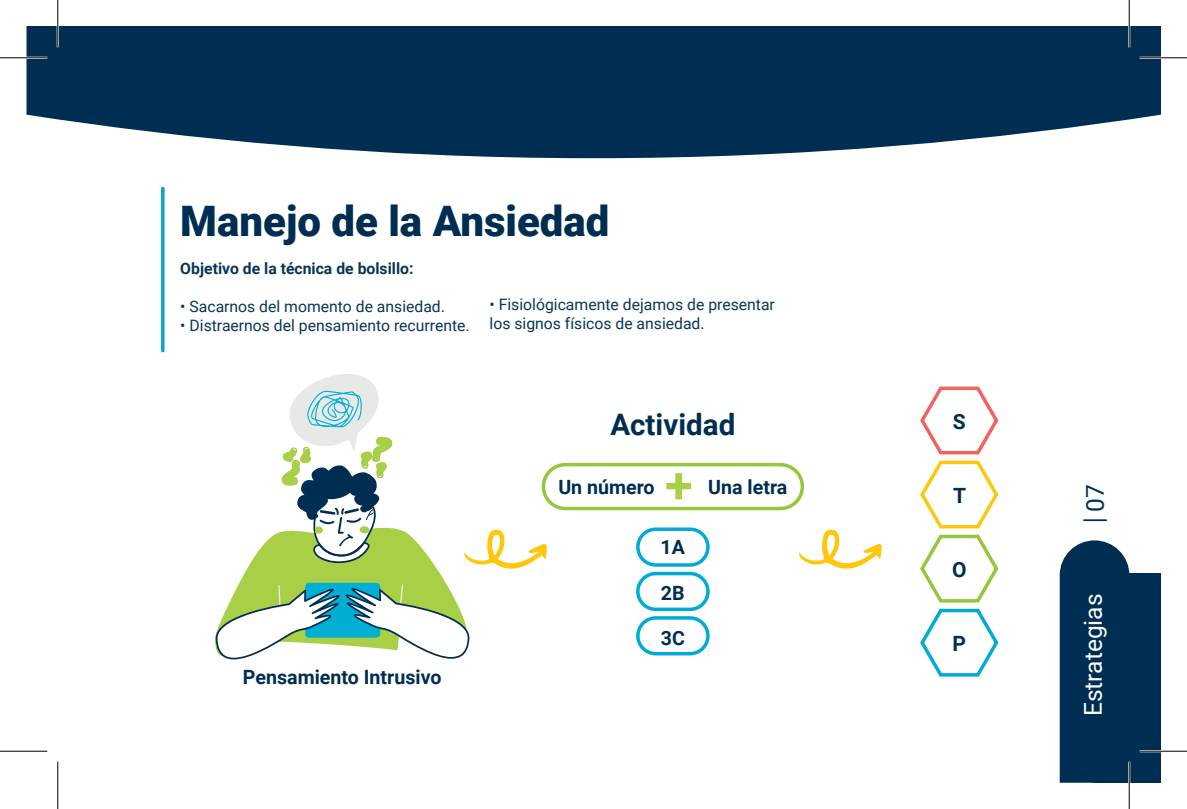
<style>
.page{position:relative;width:1187px;height:809px;background:#fff}
.page>*{position:absolute;margin:0;border:0;box-sizing:border-box;transform-origin:0 0}
.t1{font:700 50.57px "Roboto";color:#a8cf46}
.t2{font:900 42px "Roboto";color:#002e52}
.t3{font:700 29.57px "Roboto";color:#002e52}
.t4{font:24.5px "Roboto";color:#fff}
.t5{font:24.5px "Roboto";color:#002e52}
.t6{font:700 21px "Roboto";color:#002e52}
.t7{font:700 19.6px "Roboto";color:#002e52}
.t8{font:15.75px/18.9px "Roboto";color:#093657}
.t9{font:700 15.75px "Roboto";color:#093657}
</style>
<div class="page">
<hr style="left:161px;top:188px;width:3px;height:163px;background:#08a5cb">
<svg style="left:27px;top:26px;width:1133px;height:132px;fill:#002e52"></svg>
<div style="left:1093px;top:573px;width:67px;height:209px;background:#002e52"></div>
<div style="left:1059px;top:540px;width:70px;height:242px;background:#002e52"></div>
<hr style="left:1083px;top:519px;width:23px;height:2px;background:#002e52">
<svg style="left:920px;top:386px;width:79px;height:291px"></svg>
<div style="left:636px;top:527px;width:73px;height:39px;border:4px solid #00acd6;border-radius:18px"></div>
<div style="left:636px;top:571px;width:73px;height:40px;border:4px solid #00acd6;border-radius:18px"></div>
<div style="left:636px;top:616px;width:73px;height:39px;border:4px solid #00acd6;border-radius:18px"></div>
<div style="left:541px;top:463px;width:263px;height:47px;border:4px solid #93c83d;border-radius:22px"></div>
<svg style="left:799px;top:529px;width:82px;height:40px"></svg>
<svg style="left:475px;top:529px;width:72px;height:40px"></svg>
<svg style="left:239px;top:529px;width:236px;height:113px;fill:#a8cf46"></svg>
<div style="left:305px;top:582px;width:75px;height:55px;background:#00afd2;border-radius:4px"></div>
<svg style="left:215px;top:584px;width:254px;height:76px"></svg>
<svg style="left:275px;top:374px;width:122px;height:189px"></svg>
<hr style="left:0;top:57px;width:47px;height:2px;background:#fff">
<hr style="left:1139px;top:57px;width:47px;height:2px;background:#fff">
<hr style="left:1139px;top:750px;width:47px;height:2px;background:#fff">
<hr style="left:57px;top:0;width:2px;height:47px;background:#fff">
<hr style="left:1128px;top:0;width:2px;height:47px;background:#fff">
<hr style="left:1128px;top:761px;width:2px;height:47px;background:#fff">
<hr style="left:0;top:57px;width:47px;height:1px;background:#000">
<hr style="left:1139px;top:57px;width:47px;height:1px;background:#000">
<hr style="left:0;top:750px;width:47px;height:1px;background:#000">
<hr style="left:1139px;top:750px;width:47px;height:1px;background:#000">
<hr style="left:57px;top:0;width:1px;height:47px;background:#000">
<hr style="left:57px;top:761px;width:1px;height:47px;background:#000">
<hr style="left:1128px;top:0;width:1px;height:47px;background:#000">
<hr style="left:1128px;top:761px;width:1px;height:47px;background:#000">
<h2 class="t2" style="left:180px;top:191px;width:431px">Manejo de la Ansiedad</h2>
<p class="t9" style="left:180px;top:257px;width:235px">Objetivo de la técnica de bolsillo:</p>
<p class="t8" style="left:180px;top:296px;width:266px">• Sacarnos del momento de ansiedad.</p>
<p class="t8" style="left:180px;top:315px;width:291px">• Distraernos del pensamiento recurrente.</p>
<p class="t8" style="left:489px;top:295px;width:287px">• Fisiológicamente dejamos de presentar los signos físicos de ansiedad.</p>
<h3 class="t3" style="left:610px;top:403px;width:126px">Actividad</h3>
<p class="t7" style="left:558px;top:473px;width:98px">Un número</p>
<h1 class="t1" style="left:665px;top:449px;width:29px">+</h1>
<p class="t7" style="left:708px;top:473px;width:81px">Una letra</p>
<p class="t7" style="left:660px;top:533px;width:26px">1A</p>
<p class="t7" style="left:243px;top:663px;width:200px">Pensamiento Intrusivo</p>
<p class="t7" style="left:661px;top:579px;width:25px">2B</p>
<p class="t7" style="left:661px;top:624px;width:26px">3C</p>
<h3 class="t6" style="left:952px;top:406px;width:14px">S</h3>
<h3 class="t6" style="left:953px;top:481px;width:14px">T</h3>
<h3 class="t6" style="left:952px;top:554px;width:16px">O</h3>
<h3 class="t6" style="left:952px;top:629px;width:15px">P</h3>
<h3 class="t5" style="left:1077px;top:512px;width:29px;rotate:-90deg">07</h3>
<h3 class="t4" style="left:1075px;top:716px;width:124px;rotate:-90deg">Estrategias</h3>
</div>
